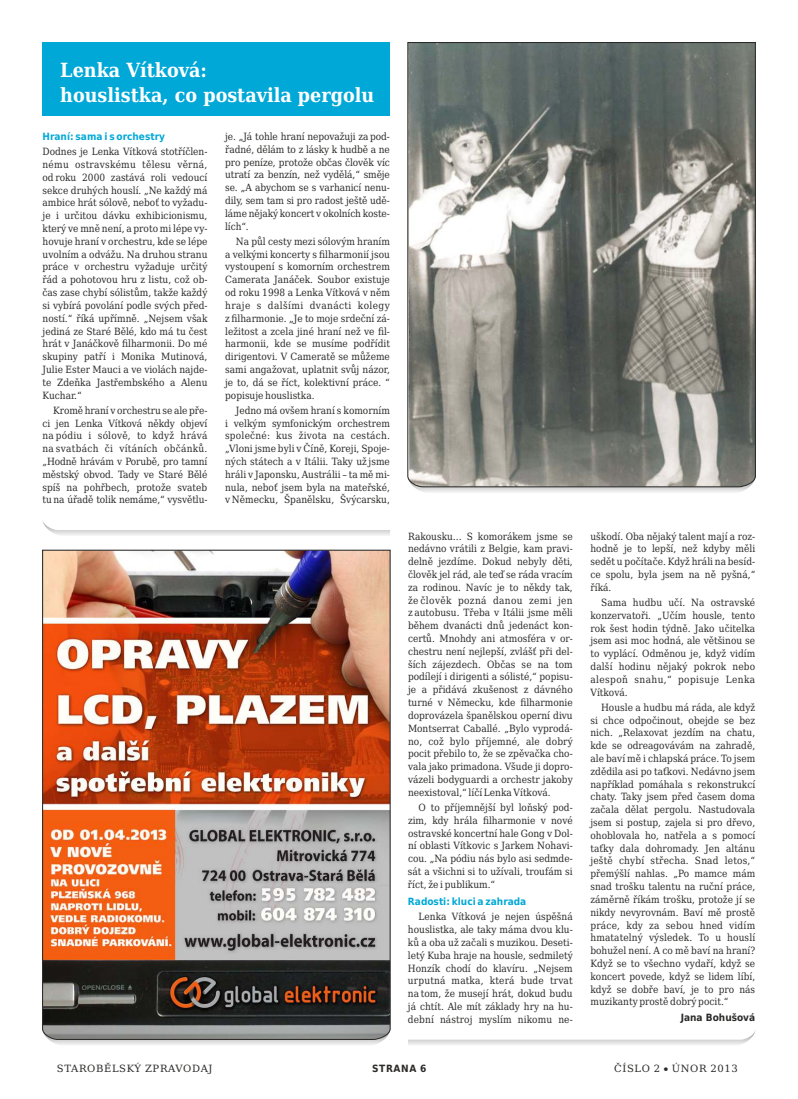
<style>
.page{position:relative;width:798px;height:1099px;background:#fff}
.page>*{position:absolute;margin:0;border:0;box-sizing:border-box;transform-origin:0 0}
.t1{font:700 19.5px/25.2px "DejaVu Serif Condensed";color:#fefefe}
.t2{font:10px/12.8px "DejaVu Serif Condensed";color:#2b2a29;text-align:justify}
.t3{font:700 10px "DejaVu Sans Condensed";color:#00a8d7}
.t4{font:10px "DejaVu Serif";letter-spacing:.06em;color:#2b2a29}
.t5{font:700 10px "DejaVu Sans Condensed";color:#2b2a29}
</style>
<div class="page">
<div style="left:43px;top:43px;width:347px;height:73px;background:#00a8d7"></div>
<svg style="left:49px;top:1040px;width:334px;height:5px"></svg>
<img style="left:42px;top:549px;width:349px;height:491px">
<svg style="left:416px;top:488px;width:332px;height:4px"></svg>
<svg style="left:407px;top:42px;width:349px;height:446px;background:#82847e"></svg>
<svg style="left:43px;top:521px;width:347px;height:14px"></svg>
<svg style="left:408px;top:1031px;width:347px;height:14px"></svg>
<h1 class="t1" style="left:60px;top:59px;width:315px">Lenka Vítková:<br>houslistka, co postavila pergolu</h1>
<p class="t3" style="left:43px;top:132px;width:124px">Hraní: sama i s orchestry</p>
<p class="t2" style="left:43px;top:146px;width:166px">Dodnes je Lenka Vítková stotříčlen&shy;nému ostravskému tělesu věrná, od roku 2000 zastává roli vedoucí sekce druhých houslí. „Ne každý má ambice hrát sólově, neboť to vyžadu&shy;je i určitou dávku exhibicionismu, který ve mně není, a proto mi lépe vy&shy;hovuje hraní v orchestru, kde se lépe uvolním a odvážu. Na druhou stranu práce v orchestru vyžaduje určitý řád a pohotovou hru z listu, což ob&shy;čas zase chybí sólistům, takže každý si vybírá povolání podle svých před&shy;ností.“ říká upřímně. „Nejsem však jediná ze Staré Bělé, kdo má tu čest hrát v Janáčkově filharmonii. Do mé skupiny patří i Monika Mutinová, Julie Ester Mauci a ve violách najde&shy;te Zdeňka Jastřembského a Alenu Kuchar.“</p>
<p class="t2" style="left:42px;top:405px;width:166px;text-indent:11px">Kromě hraní v orchestru se ale pře&shy;ci jen Lenka Vítková někdy objeví na pódiu i sólově, to když hrává na svatbách či vítáních občánků. „Hodně hrávám v Porubě, pro tamní městský obvod. Tady ve Staré Bělé spíš na pohřbech, protože svateb tu na úřadě tolik nemáme,“ vysvětlu-</p>
<p class="t2" style="left:225px;top:131px;width:166px">je. „Já tohle hraní nepovažuji za pod&shy;řadné, dělám to z lásky k hudbě a ne pro peníze, protože občas člověk víc utratí za benzín, než vydělá,“ směje se. „A abychom se s varhanicí nenu&shy;dily, sem tam si pro radost ještě udě&shy;láme nějaký koncert v okolních koste&shy;lích“.</p>
<p class="t2" style="left:225px;top:236px;width:166px;text-indent:11px">Na půl cesty mezi sólovým hraním a velkými koncerty s filharmonií jsou vystoupení s komorním orchestrem Camerata Janáček. Soubor existuje od roku 1998 a Lenka Vítková v něm hraje s dalšími dvanácti kolegy z filharmonie. „Je to moje srdeční zá&shy;ležitost a zcela jiné hraní než ve fil&shy;harmonii, kde se musíme podřídit dirigentovi. V Cameratě se můžeme sami angažovat, uplatnit svůj názor, je to, dá se říct, kolektivní práce. “ popisuje houslistka.</p>
<p class="t2" style="left:225px;top:405px;width:166px;text-indent:11px">Jedno má ovšem hraní s komorním i velkým symfonickým orchestrem společné: kus života na cestách. „Vloni jsme byli v Číně, Koreji, Spoje&shy;ných státech a v Itálii. Taky už jsme hráli v Japonsku, Austrálii – ta mě mi&shy;nula, neboť jsem byla na mateřské, v Německu, Španělsku, Švýcarsku,</p>
<p class="t2" style="left:408px;top:530px;width:166px">Rakousku… S komorákem jsme se nedávno vrátili z Belgie, kam pravi&shy;delně jezdíme. Dokud nebyly děti, člověk jel rád, ale teď se ráda vracím za rodinou. Navíc je to někdy tak, že člověk pozná danou zemi jen z autobusu. Třeba v Itálii jsme měli během dvanácti dnů jedenáct kon&shy;certů. Mnohdy ani atmosféra v or&shy;chestru není nejlepší, zvlášť při del&shy;ších zájezdech. Občas se na tom podílejí i dirigenti a sólisté,“ popisu&shy;je a přidává zkušenost z dávného turné v Německu, kde filharmonie doprovázela španělskou operní divu Montserrat Caballé. „Bylo vyprodá&shy;no, což bylo příjemné, ale dobrý pocit přebilo to, že se zpěvačka cho&shy;vala jako primadona. Všude ji dopro&shy;vázeli bodyguardi a orchestr jakoby neexistoval,“ líčí Lenka Vítková.</p>
<p class="t2" style="left:408px;top:801px;width:166px;text-indent:11px">O to příjemnější byl loňský pod&shy;zim, kdy hrála filharmonie v nové ostravské koncertní hale Gong v Dol&shy;ní oblasti Vítkovic s Jarkem Nohavi&shy;cou. „Na pódiu nás bylo asi sedmde&shy;sát a všichni si to užívali, troufám si říct, že i publikum.“</p>
<p class="t3" style="left:408px;top:897px;width:120px">Radosti: kluci a zahrada</p>
<p class="t2" style="left:408px;top:911px;width:166px;text-indent:11px">Lenka Vítková je nejen úspěšná houslistka, ale taky máma dvou klu&shy;ků a oba už začali s muzikou. Deseti&shy;letý Kuba hraje na housle, sedmiletý Honzík chodí do klavíru. „Nejsem urputná matka, která bude trvat na tom, že musejí hrát, dokud budu já chtít. Ale mít základy hry na hu&shy;dební nástroj myslím nikomu ne-</p>
<p class="t2" style="left:590px;top:530px;width:166px">uškodí. Oba nějaký talent mají a roz&shy;hodně je to lepší, než kdyby měli sedět u počítače. Když hráli na besíd&shy;ce spolu, byla jsem na ně pyšná,“ říká.</p>
<p class="t2" style="left:590px;top:597px;width:166px;text-indent:11px">Sama hudbu učí. Na ostravské konzervatoři. „Učím housle, tento rok šest hodin týdně. Jako učitelka jsem asi moc hodná, ale většinou se to vyplácí. Odměnou je, když vidím další hodinu nějaký pokrok nebo alespoň snahu,“ popisuje Lenka Vítková.</p>
<p class="t2" style="left:590px;top:701px;width:166px;text-indent:11px">Housle a hudbu má ráda, ale když si chce odpočinout, obejde se bez nich. „Relaxovat jezdím na chatu, kde se odreagovávám na zahradě, ale baví mě i chlapská práce. To jsem zdědila asi po taťkovi. Nedávno jsem například pomáhala s rekonstrukcí chaty. Taky jsem před časem doma začala dělat pergolu. Nastudovala jsem si postup, zajela si pro dřevo, ohoblovala ho, natřela a s pomocí taťky dala dohromady. Jen altánu ještě chybí střecha. Snad letos,“ přemýšlí nahlas. „Po mamce mám snad trošku talentu na ruční práce, záměrně říkám trošku, protože jí se nikdy nevyrovnám. Baví mě prostě práce, kdy za sebou hned vidím hmatatelný výsledek. To u houslí bohužel není. A co mě baví na hraní?<br>Když se to všechno vydaří, když se koncert povede, když se lidem líbí, když se dobře baví, je to pro nás muzikanty prostě dobrý pocit.“</p>
<p class="t5" style="left:680px;top:1012px;width:76px">Jana Bohušová</p>
<p class="t4" style="left:57px;top:1063px;width:157px">STAROBĚLSKÝ ZPRAVODAJ</p>
<p class="t5" style="left:372px;top:1063px;width:56px">STRANA 6</p>
<p class="t4" style="left:614px;top:1063px;width:125px">ČÍSLO 2 ÚNOR 2013</p>
</div>
